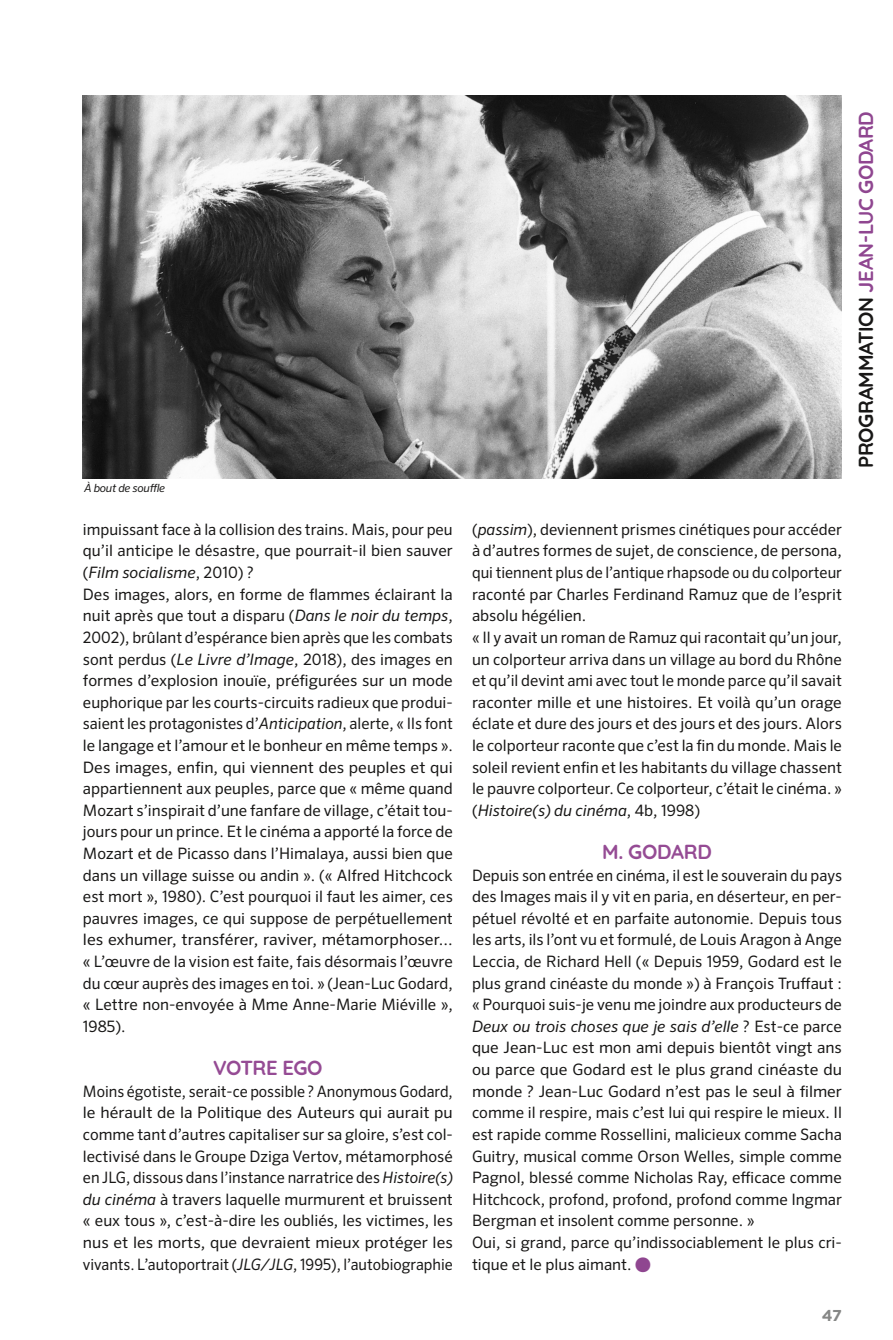
<style>
.page{position:relative;width:893px;height:1340px;background:#fff}
.page>*{position:absolute;margin:0;border:0;box-sizing:border-box;transform-origin:0 0}
.t1{font:700 20.25px "Quicksand";letter-spacing:-.02em;color:#8f4690}
.t2{font:700 20.25px "Quicksand";letter-spacing:-.015em;color:#954b94}
.t3{font:15.75px/21.6px "Sero Pro";color:#181716}
.t4{font:15.75px/21.6px "Sero Pro";color:#181716;text-align:justify;scale:.95 1}
.t5{font:700 15.75px "Gotham HTF";color:#868786}
.t6{font:italic 11.25px "Sero Pro";letter-spacing:-.02em;color:#181716}
.s1{font-style:italic}
.s2{color:#181716}
.s3{color:#8f4690}
</style>
<div class="page">
<img style="left:83px;top:96px;width:759px;height:382px">
<p class="t6" style="left:84px;top:481px;width:83px">À bout de souffle</p>
<p class="t3" style="left:83px;top:518px;width:371px">impuissant face à la collision des trains. Mais, pour peu qu’il anticipe le désastre, que pourrait-il bien sauver (<span class="s1">Film socialisme</span>, 2010) ?<br>Des images, alors, en forme de flammes éclairant la nuit après que tout a disparu (<span class="s1">Dans le noir du temps</span>, 2002), brûlant d’espérance bien après que les combats sont perdus (<span class="s1">Le Livre d’Image</span>, 2018), des images en formes d’explosion inouïe, préfigurées sur un mode euphorique par les courts-circuits radieux que produi&shy;saient les protagonistes d’<span class="s1">Anticipation</span>, alerte, « Ils font le langage et l’amour et le bonheur en même temps ».<br>Des images, enfin, qui viennent des peuples et qui appartiennent aux peuples, parce que « même quand Mozart s’inspirait d’une fanfare de village, c’était tou&shy;jours pour un prince. Et le cinéma a apporté la force de Mozart et de Picasso dans l’Himalaya, aussi bien que dans un village suisse ou andin ». (« Alfred Hitchcock est mort », 1980). C’est pourquoi il faut les aimer, ces pauvres images, ce qui suppose de perpétuellement les exhumer, transférer, raviver, métamorphoser... « L’œuvre de la vision est faite, fais désormais l’œuvre du cœur auprès des images en toi. » (Jean-Luc Godard, « Lettre non-envoyée à Mme Anne-Marie Miéville », 1985).</p>
<p class="t2" style="left:213px;top:1051px;width:111px">VOTRE EGO</p>
<p class="t4" style="left:83px;top:1080px;width:391px">Moins égotiste, serait-ce possible ? Anonymous Godard, le hérault de la Politique des Auteurs qui aurait pu comme tant d’autres capitaliser sur sa gloire, s’est col&shy;lectivisé dans le Groupe Dziga Vertov, métamorphosé en JLG, dissous dans l’instance narratrice des <span class="s1">Histoire(s) du cinéma</span> à travers laquelle murmurent et bruissent « eux tous », c’est-à-dire les oubliés, les victimes, les nus et les morts, que devraient mieux protéger les vivants. L’autoportrait (<span class="s1">JLG/JLG</span>, 1995), l’autobiographie</p>
<p class="t1" style="left:849px;top:468px;width:358px;rotate:-90deg"><span class="s2">PROGRAMMATION</span> JEAN-LUC GODARD</p>
<p class="t3" style="left:472px;top:518px;width:371px">(<span class="s1">passim</span>), deviennent prismes cinétiques pour accéder à d’autres formes de sujet, de conscience, de persona, qui tiennent plus de l’antique rhapsode ou du colporteur raconté par Charles Ferdinand Ramuz que de l’esprit absolu hégélien.<br>« Il y avait un roman de Ramuz qui racontait qu’un jour, un colporteur arriva dans un village au bord du Rhône et qu’il devint ami avec tout le monde parce qu’il savait raconter mille et une histoires. Et voilà qu’un orage éclate et dure des jours et des jours et des jours. Alors le colporteur raconte que c’est la fin du monde. Mais le soleil revient enfin et les habitants du village chassent le pauvre colporteur. Ce colporteur, c’était le cinéma. » (<span class="s1">Histoire(s) du cinéma</span>, 4b, 1998)</p>
<p class="t2" style="left:602px;top:835px;width:111px">M. GODARD</p>
<p class="t3" style="left:472px;top:864px;width:371px">Depuis son entrée en cinéma, il est le souverain du pays des Images mais il y vit en paria, en déserteur, en per&shy;pétuel révolté et en parfaite autonomie. Depuis tous les arts, ils l’ont vu et formulé, de Louis Aragon à Ange Leccia, de Richard Hell (« Depuis 1959, Godard est le plus grand cinéaste du monde ») à François Truffaut : « Pourquoi suis-je venu me joindre aux producteurs de <span class="s1">Deux ou trois choses que je sais d’elle</span> ? Est-ce parce que Jean-Luc est mon ami depuis bientôt vingt ans ou parce que Godard est le plus grand cinéaste du monde ? Jean-Luc Godard n’est pas le seul à filmer comme il respire, mais c’est lui qui respire le mieux. Il est rapide comme Rossellini, malicieux comme Sacha Guitry, musical comme Orson Welles, simple comme Pagnol, blessé comme Nicholas Ray, efficace comme Hitchcock, profond, profond, profond comme Ingmar Bergman et insolent comme personne. »<br>Oui, si grand, parce qu’indissociablement le plus cri&shy;tique et le plus aimant. <span class="s3">⬤</span></p>
<p class="t5" style="left:822px;top:1306px;width:22px">47</p>
</div>
